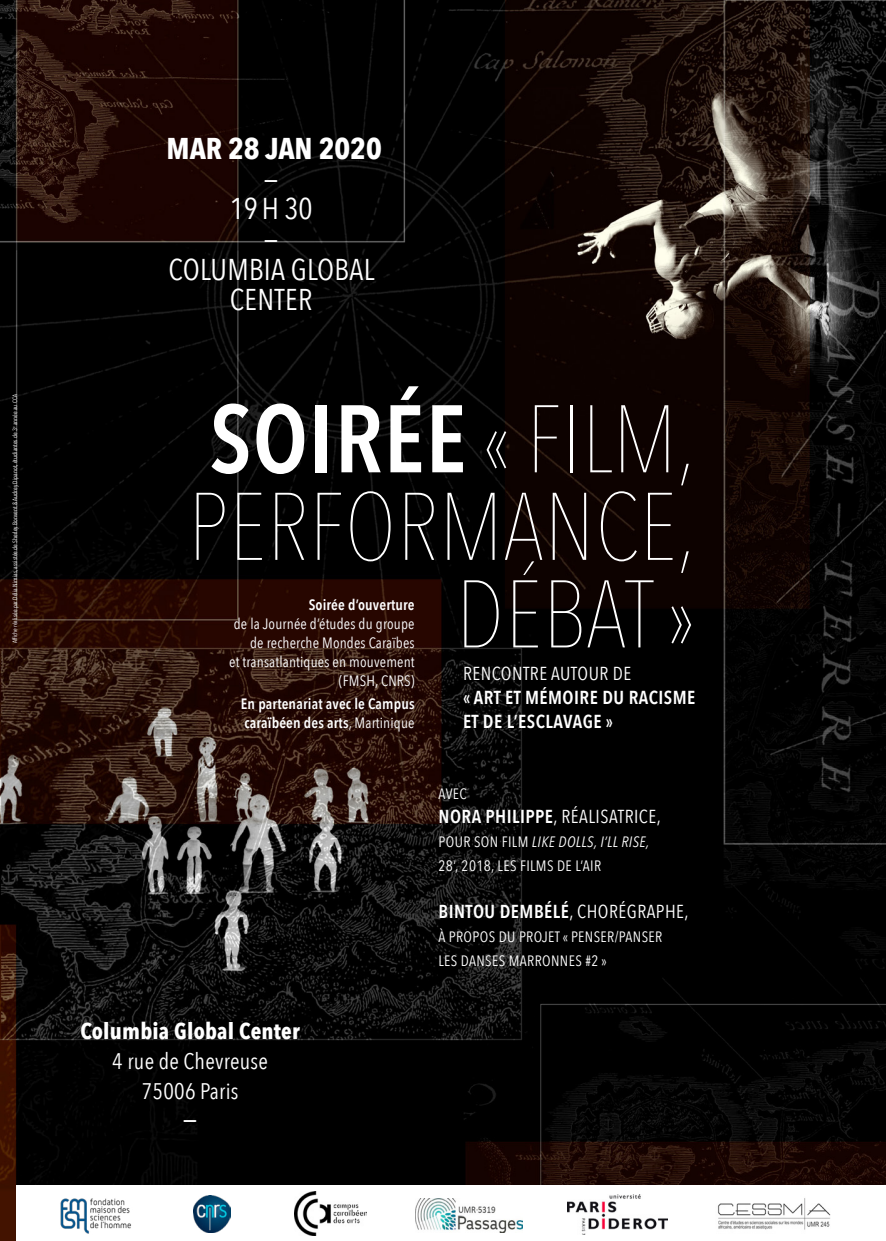
<style>
.page{position:relative;width:886px;height:1241px;background:#fff}
.page>*{position:absolute;margin:0;border:0;box-sizing:border-box;transform-origin:0 0}
.t1{font:200 94.75px/87.5px "Avenir Next Condensed";letter-spacing:.01em;color:#fff;text-align:right}
.t2{font:30px/30px "Avenir Next Condensed";letter-spacing:.01em;color:#fff;text-align:center}
.t3{font:700 30px "Avenir Next Condensed";color:#fff}
.t4{font:22.5px/30px "Avenir Next Condensed";letter-spacing:.01em;color:#fff;text-align:center}
.t5{font:700 22.5px "Avenir Next Condensed";letter-spacing:.01em;color:#fff}
.t6{font:600 18.75px/23.8px "Avenir Next Condensed";letter-spacing:.025em;color:#fff}
.t7{font:18.75px "Avenir Next Condensed";letter-spacing:.025em;color:#fff}
.t8{font:15px/18.8px "Avenir Next Condensed";letter-spacing:.01em;color:#fff}
.t9{font:600 15px/18.8px "Avenir Next Condensed";letter-spacing:.01em;color:#fff}
.t10{font:6.25px "Avenir Next Condensed";letter-spacing:.01em;color:#fff}
.s1{font-weight:600}
.s2{font-weight:400}
.s3{font-style:italic}
</style>
<div class="page">
<img style="left:0;top:0;width:886px;height:1240px">
<div style="left:16px;top:1185px;width:870px;height:55px;background:#fff"></div>
<img style="left:193px;top:1195px;width:38px;height:37px">
<img style="left:718px;top:1198px;width:113px;height:32px">
<img style="left:60px;top:1198px;width:71px;height:36px">
<img style="left:415px;top:1198px;width:107px;height:33px">
<img style="left:568px;top:1194px;width:99px;height:40px">
<img style="left:294px;top:1191px;width:73px;height:44px">
<p class="t10" style="left:10px;top:643px;width:250px;rotate:-90deg">Affiche réalisée par Délia Nimias, assistée de Sherley Bonvent &amp; Audrey Dipanot, étudiantes de 3<sup>e</sup> année au CCA</p>
<h2 class="t3" style="left:167px;top:130px;width:217px">MAR 28 JAN 2020</h2>
<h2 class="t2" style="left:169px;top:162px;width:207px">—<br>19H 30<br>—<br>COLUMBIA GLOBAL<br>CENTER</h2>
<h1 class="t1" style="left:188px;top:395px;width:509px"><span class="s1">SOIRÉE</span> « FILM,<br>PERFORMANCE,<br>DÉBAT »</h1>
<p class="t9" style="left:309px;top:595px;width:107px">Soirée d’ouverture</p>
<p class="t8" style="left:229px;top:613px;width:187px;text-align:right">de la Journée d’études du groupe de recherche Mondes Caraïbes<br>et transatlantiques en mouvement (FMSH, CNRS)</p>
<p class="t9" style="left:241px;top:694px;width:175px">En partenariat avec le Campus caraïbéen des arts<span class="s2">, Martinique</span></p>
<p class="t7" style="left:463px;top:657px;width:170px">RENCONTRE AUTOUR DE</p>
<p class="t6" style="left:463px;top:684px;width:234px">« ART ET MÉMOIRE DU RACISME<br>ET DE L’ESCLAVAGE »</p>
<h3 class="t5" style="left:80px;top:1016px;width:221px">Columbia Global Center</h3>
<h3 class="t4" style="left:112px;top:1044px;width:157px">4 rue de Chevreuse<br>75006 Paris</h3>
<h2 class="t2" style="left:183px;top:1101px;width:15px">—</h2>
<p class="t8" style="left:438px;top:783px;width:30px">AVEC</p>
<p class="t7" style="left:438px;top:800px;width:224px"><span class="s1">NORA PHILIPPE</span>, RÉALISATRICE,</p>
<p class="t8" style="left:438px;top:828px;width:212px;line-height:23.8px">POUR SON FILM <span class="s3">LIKE DOLLS, I’LL RISE,<br></span>28’, 2018, LES FILMS DE L’AIR</p>
<p class="t6" style="left:438px;top:899px;width:251px">BINTOU DEMBÉLÉ<span class="s2">, CHORÉGRAPHE,</span></p>
<p class="t8" style="left:438px;top:923px;width:225px;line-height:23.8px">À PROPOS DU PROJET « PENSER/PANSER<br>LES DANSES MARRONNES #2 »</p>
</div>
